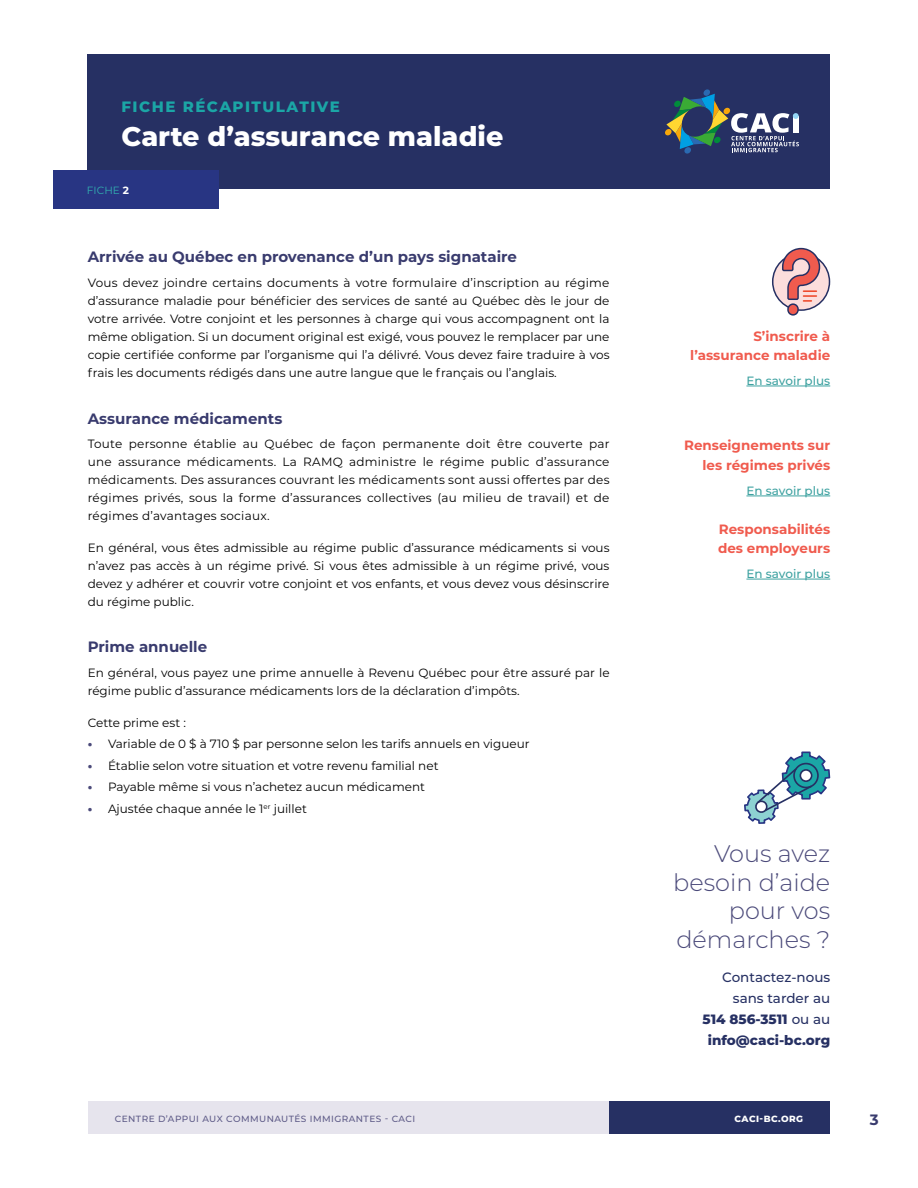
<style>
.page{position:relative;width:918px;height:1188px;background:#fff}
.page>*{position:absolute;margin:0;border:0;box-sizing:border-box;transform-origin:0 0}
.t1{font:800 27px "Montserrat";color:#fff}
.t2{font:300 24px/28.5px "Montserrat";color:#4b4a7a;text-align:right}
.t3{font:700 15px "Montserrat";color:#393b6e}
.t4{font:800 15px "Montserrat";letter-spacing:.1em;color:#1ba6a6}
.Texte{font:700 13.5px/19.5px "Montserrat";color:#f05b4e;text-align:right}
.t5{font:500 13.5px/21px "Montserrat";color:#263063;text-align:right}
.Texte-2{font:12px/18px "Montserrat";color:#000;text-align:justify}
.Texte-3{font:500 12px "Montserrat";color:#3ea2a1}
.t6{font:10.5px "Montserrat";letter-spacing:.01em;color:#32afaf}
.t7{font:500 9px "Montserrat";letter-spacing:.05em;color:#5f5c88}
.t8{font:800 9px "Montserrat";letter-spacing:.05em;color:#fff}
.s1{font-weight:700;color:#fff}
.s2{font-weight:800;color:#4b4a7a}
.s3{font-weight:800}
</style>
<div class="page">
<div style="left:88px;top:54px;width:742px;height:135px;background:#263063"></div>
<svg style="left:665px;top:89px;width:134px;height:65px"></svg>
<div style="left:53px;top:170px;width:165px;height:38px;background:#283583"></div>
<div style="left:88px;top:1102px;width:522px;height:32px;background:#e6e4ed"></div>
<div style="left:610px;top:1102px;width:220px;height:32px;background:#263063"></div>
<svg style="left:773px;top:253px;width:57px;height:57px"></svg>
<div style="left:772px;top:253px;width:58px;height:58px;border:2px solid #263063;border-radius:50%"></div>
<div style="left:788px;top:304px;width:10px;height:11px;background:#f05b4e;border-radius:5px"></div>
<div style="left:787px;top:303px;width:12px;height:13px;border:2px solid #263063;border-radius:5px"></div>
<svg style="left:781px;top:247px;width:40px;height:55px;background:#d99798"></svg>
<hr style="left:746px;top:386px;width:84px;height:1px;background:#3ea2a1">
<hr style="left:746px;top:496px;width:84px;height:1px;background:#3ea2a1">
<hr style="left:746px;top:579px;width:84px;height:1px;background:#3ea2a1">
<svg style="left:744px;top:751px;width:87px;height:73px"></svg>
<p class="t4" style="left:122px;top:95px;width:220px">FICHE RÉCAPITULATIVE</p>
<h1 class="t1" style="left:122px;top:117px;width:383px">Carte d’assurance maladie</h1>
<p class="t6" style="left:87px;top:183px;width:44px">FICHE <span class="s1">2</span></p>
<h3 class="t3" style="left:88px;top:246px;width:431px">Arrivée au Québec en provenance d’un pays signataire</h3>
<p class="Texte-2" style="left:88px;top:273px;width:523px">Vous devez joindre certains documents à votre formulaire d’inscription au régime d’assurance maladie pour bénéficier des services de santé au Québec dès le jour de votre arrivée. Votre conjoint et les personnes à charge qui vous accompagnent ont la même obligation. Si un document original est exigé, vous pouvez le remplacer par une copie certifiée conforme par l’organisme qui l’a délivré. Vous devez faire traduire à vos frais les documents rédigés dans une autre langue que le français ou l’anglais.</p>
<h3 class="t3" style="left:88px;top:407px;width:196px">Assurance médicaments</h3>
<p class="Texte-2" style="left:88px;top:435px;width:523px">Toute personne établie au Québec de façon permanente doit être couverte par une assurance médicaments. La RAMQ administre le régime public d’assurance médicaments. Des assurances couvrant les médicaments sont aussi offertes par des régimes privés, sous la forme d’assurances collectives (au milieu de travail) et de régimes d’avantages sociaux.</p>
<p class="Texte-2" style="left:88px;top:538px;width:523px">En général, vous êtes admissible au régime public d’assurance médicaments si vous n’avez pas accès à un régime privé. Si vous êtes admissible à un régime privé, vous devez y adhérer et couvrir votre conjoint et vos enfants, et vous devez vous désinscrire du régime public.</p>
<h3 class="t3" style="left:88px;top:636px;width:121px">Prime annuelle</h3>
<p class="Texte-2" style="left:88px;top:663px;width:523px">En général, vous payez une prime annuelle à Revenu Québec pour être assuré par le régime public d’assurance médicaments lors de la déclaration d’impôts.</p>
<p class="Texte-2" style="left:88px;top:713px;width:100px">Cette prime est :</p>
<p class="Texte-2" style="left:88px;top:734px;width:443px"><span class="s2">•</span> Variable de 0 $ à 710 $ par personne selon les tarifs annuels en vigueur</p>
<p class="Texte-2" style="left:88px;top:756px;width:352px"><span class="s2">•</span> Établie selon votre situation et votre revenu familial net</p>
<p class="Texte-2" style="left:88px;top:777px;width:339px"><span class="s2">•</span> Payable même si vous n’achetez aucun médicament</p>
<p class="Texte-2" style="left:88px;top:799px;width:221px"><span class="s2">•</span> Ajustée chaque année le 1<sup>er</sup> juillet</p>
<p class="Texte" style="left:690px;top:325px;width:141px">S’inscrire à l’assurance maladie</p>
<p class="Texte-3" style="left:746px;top:372px;width:85px">En savoir plus</p>
<p class="Texte" style="left:684px;top:435px;width:148px">Renseignements sur les régimes privés</p>
<p class="Texte-3" style="left:746px;top:482px;width:85px">En savoir plus</p>
<p class="Texte" style="left:718px;top:518px;width:114px;text-align:left">Responsabilités des employeurs</p>
<p class="Texte-3" style="left:746px;top:565px;width:85px">En savoir plus</p>
<h1 class="t2" style="left:673px;top:839px;width:159px">Vous avez besoin d’aide pour vos démarches ?</h1>
<h1 class="t5" style="left:703px;top:966px;width:129px">Contactez-nous sans tarder au<br><span class="s3">514 856-3511</span> ou au <span class="s3">info@caci-bc.org</span></h1>
<p class="t7" style="left:115px;top:1112px;width:302px">CENTRE D’APPUI AUX COMMUNAUTÉS IMMIGRANTES - CACI</p>
<p class="t8" style="left:735px;top:1112px;width:70px">CACI-BC.ORG</p>
<p class="t3" style="left:870px;top:1109px;width:10px">3</p>
</div>
